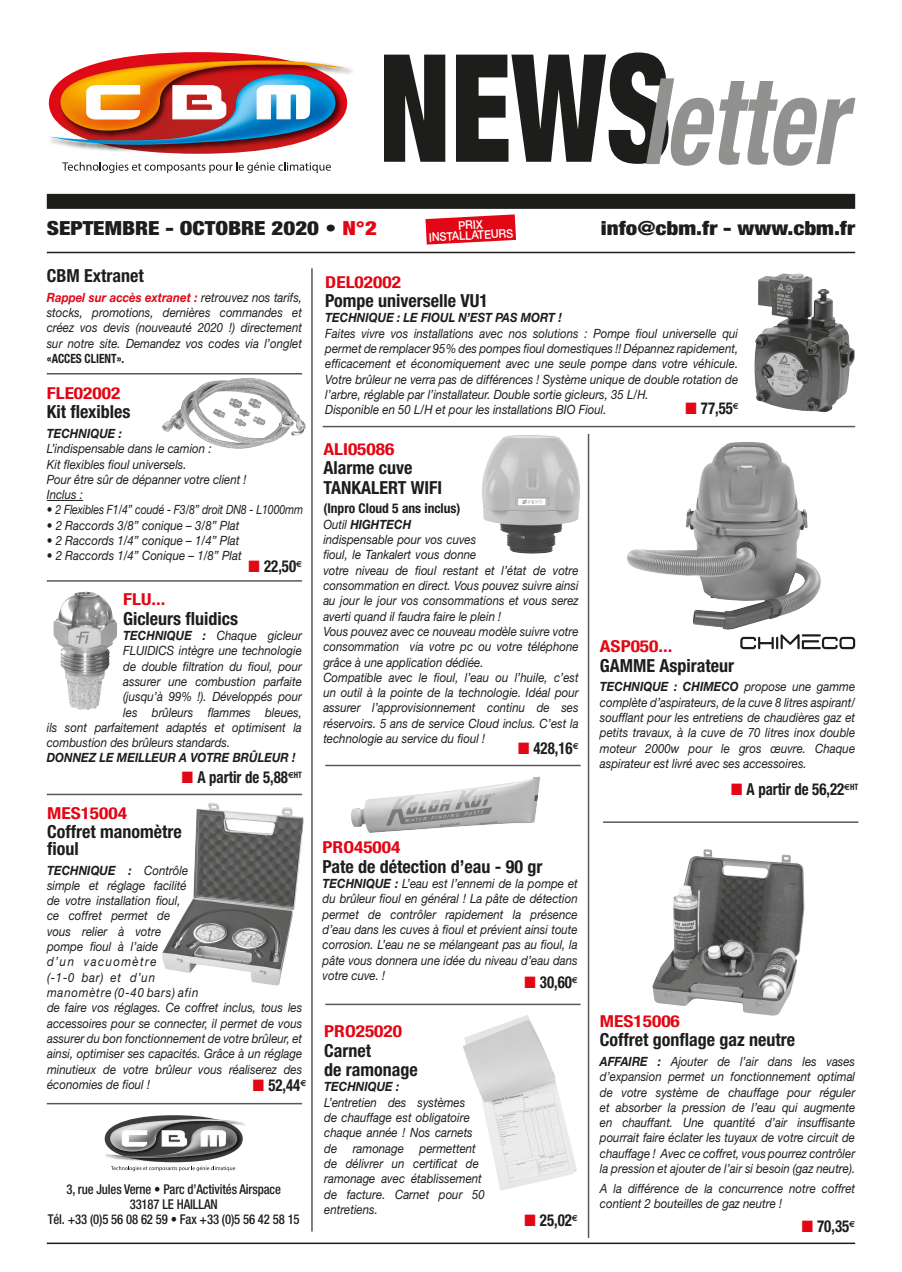
<style>
.page{position:relative;width:902px;height:1272px;background:#fff}
.page>*{position:absolute;margin:0;border:0;box-sizing:border-box;transform-origin:0 0}
.t1{font:italic 700 condensed 120px "Helvetica Neue";color:#919190;scale:.81 1}
.t2{font:900 condensed 19.5px "Helvetica Neue";color:#1d1d1b;scale:1.17 1}
.t3{font:700 condensed 18px/19.5px "Helvetica Neue";color:#1d1d1b}
.t4{font:700 condensed 16.5px "Helvetica Neue";color:#1d1d1b;scale:.9 1}
.t5{font:700 condensed 16.5px "Helvetica Neue";color:#e30614;scale:1.17 1}
.t6{font:500 condensed 13.5px/15px "Helvetica Neue";letter-spacing:-.01em;color:#1d1d1b;text-align:center;scale:.94 1}
.t7{font:700 condensed 13.5px "Helvetica Neue";color:#1d1d1b}
.t8{font:italic 12.75px/15.3px "Helvetica Neue";color:#1d1d1b;scale:.9 1}
.t9{font:italic 700 12.75px "Helvetica Neue";color:#1d1d1b;scale:.9 1}
.t10{font:700 condensed 12.75px "Helvetica Neue";color:#1d1d1b;scale:.9 1}
.t11{font:500 12px/10.5px "Helvetica Neue";color:#fff;text-align:center;scale:.9 1}
.s1{font-weight:900;font-style:normal;font-size:150px;color:#1d1d1b}
.s2{color:#e30614}
.s3{font-weight:700;color:#e30614}
.s4{font-weight:700}
</style>
<div class="page">
<svg style="left:62px;top:162px;width:269px;height:11px"></svg>
<svg style="left:49px;top:52px;width:298px;height:102px"></svg>
<svg style="left:105px;top:1115px;width:138px;height:56px"></svg>
<div style="left:47px;top:194px;width:808px;height:15px;background:#1d1d1b"></div>
<hr style="left:47px;top:252px;width:808px;height:1px;background:#1d1d1b">
<hr style="left:47px;top:1242px;width:808px;height:1px;background:#1d1d1b">
<img style="left:754px;top:273px;width:100px;height:139px">
<hr style="left:311px;top:268px;width:2px;height:963px;background:#575756">
<hr style="left:587px;top:434px;width:2px;height:803px;background:#575756">
<hr style="left:47px;top:500px;width:36px;height:1px;background:#1d1d1b">
<hr style="left:322px;top:426px;width:533px;height:1px;background:#575756">
<hr style="left:47px;top:373px;width:255px;height:1px;background:#575756">
<hr style="left:47px;top:580px;width:255px;height:1px;background:#575756">
<hr style="left:47px;top:793px;width:255px;height:2px;background:#575756">
<hr style="left:325px;top:764px;width:255px;height:2px;background:#575756">
<hr style="left:603px;top:821px;width:255px;height:2px;background:#575756">
<hr style="left:325px;top:1003px;width:255px;height:2px;background:#575756">
<hr style="left:47px;top:1102px;width:255px;height:2px;background:#575756">
<img style="left:161px;top:378px;width:145px;height:71px">
<img style="left:54px;top:592px;width:63px;height:118px">
<img style="left:162px;top:803px;width:142px;height:182px">
<img style="left:482px;top:433px;width:108px;height:125px">
<img style="left:627px;top:442px;width:194px;height:188px">
<img style="left:351px;top:776px;width:189px;height:57px">
<img style="left:463px;top:1015px;width:114px;height:176px">
<img style="left:652px;top:849px;width:152px;height:166px">
<svg style="left:740px;top:634px;width:115px;height:15px"></svg>
<svg style="left:425px;top:214px;width:91px;height:30px;background:#e72f3a"></svg>
<h1 class="t1" style="left:378px;top:49px;width:576px"><span class="s1">NEWS</span>letter</h1>
<p class="t11" style="left:428px;top:221px;width:96px;rotate:-3deg">PRIX<br>INSTALLATEURS</p>
<h2 class="t2" style="left:47px;top:216px;width:283px">SEPTEMBRE - OCTOBRE 2020 • <span class="s2">N°2</span></h2>
<h2 class="t2" style="left:601px;top:216px;width:219px">info@cbm.fr - www.cbm.fr</h2>
<h3 class="t3" style="left:47px;top:266px;width:98px">CBM Extranet</h3>
<p class="t8" style="left:47px;top:289px;width:285px;text-align:justify"><span class="s3">Rappel sur accès extranet :</span> retrouvez nos tarifs, stocks, promotions, dernières commandes et créez vos devis (nouveauté 2020 !) directement sur notre site. Demandez vos codes via l’onglet</p>
<p class="t10" style="left:47px;top:351px;width:88px">«ACCES CLIENT».</p>
<p class="t5" style="left:47px;top:383px;width:64px">FLE02002</p>
<h3 class="t3" style="left:47px;top:402px;width:85px">Kit flexibles</h3>
<p class="t9" style="left:47px;top:425px;width:85px">TECHNIQUE :</p>
<p class="t8" style="left:47px;top:441px;width:223px">L’indispensable dans le camion :<br>Kit flexibles fioul universels.<br>Pour être sûr de dépanner votre client !<br>Inclus :</p>
<p class="t8" style="left:47px;top:502px;width:286px">• 2 Flexibles F1/4” coudé - F3/8” droit DN8 - L1000mm</p>
<p class="t8" style="left:47px;top:517px;width:215px">• 2 Raccords 3/8” conique – 3/8” Plat</p>
<p class="t8" style="left:47px;top:532px;width:215px">• 2 Raccords 1/4” conique – 1/4” Plat</p>
<p class="t8" style="left:47px;top:548px;width:218px">• 2 Raccords 1/4” Conique – 1/8” Plat</p>
<p class="t5" style="left:123px;top:589px;width:38px">FLU...</p>
<h3 class="t3" style="left:123px;top:608px;width:116px">Gicleurs fluidics</h3>
<p class="t8" style="left:123px;top:627px;width:200px"><span class="s4">TECHNIQUE :</span> Chaque gicleur</p>
<p class="t8" style="left:123px;top:643px;width:200px">FLUIDICS intègre une technologie</p>
<p class="t8" style="left:123px;top:658px;width:200px">de double filtration du fioul, pour</p>
<p class="t8" style="left:123px;top:673px;width:200px">assurer une combustion parfaite</p>
<p class="t8" style="left:123px;top:689px;width:200px">(jusqu’à 99% !). Développés pour</p>
<p class="t8" style="left:123px;top:704px;width:200px">les brûleurs flammes bleues,</p>
<p class="t8" style="left:47px;top:719px;width:285px">ils sont parfaitement adaptés et optimisent la</p>
<p class="t8" style="left:47px;top:734px;width:205px">combustion des brûleurs standards.</p>
<p class="t9" style="left:47px;top:750px;width:278px">DONNEZ LE MEILLEUR A VOTRE BRÛLEUR !</p>
<p class="t4" style="left:248px;top:556px;width:61px"><span class="s2">■</span> 22,50<sup>E</sup></p>
<p class="t4" style="left:182px;top:766px;width:135px"><span class="s2">■</span> A partir de 5,88<sup>E</sup><sup>HT</sup></p>
<p class="t5" style="left:47px;top:803px;width:70px">MES15004</p>
<h3 class="t3" style="left:47px;top:823px;width:136px;line-height:16.5px">Coffret manomètre fioul</h3>
<p class="t8" style="left:47px;top:862px;width:285px"><span class="s4">TECHNIQUE :</span> Contrôle<br>simple et réglage facilité<br>de votre installation fioul,<br>ce coffret permet de<br>vous relier à votre<br>pompe fioul à l’aide<br>d’un vacuomètre<br>(-1-0 bar) et d’un<br>manomètre (0-40 bars) afin<br>de faire vos réglages. Ce coffret inclus, tous les accessoires pour se connecter, il permet de vous assurer du bon fonctionnement de votre brûleur, et ainsi, optimiser ses capacités. Grâce à un réglage minutieux de votre brûleur vous réaliserez des économies de fioul !</p>
<p class="t4" style="left:253px;top:1075px;width:61px"><span class="s2">■</span> 52,44<sup>E</sup></p>
<p class="t6" style="left:48px;top:1181px;width:269px">3, rue Jules Verne • Parc d’Activités Airspace<br>33187 LE HAILLAN<br>Tél. +33 (0)5 56 08 62 59 • Fax +33 (0)5 56 42 58 15</p>
<p class="t5" style="left:325px;top:272px;width:66px">DEL02002</p>
<h3 class="t3" style="left:325px;top:291px;width:164px">Pompe universelle VU1</h3>
<p class="t9" style="left:325px;top:310px;width:264px">TECHNIQUE : LE FIOUL N’EST PAS MORT !</p>
<p class="t8" style="left:325px;top:325px;width:460px">Faites vivre vos installations avec nos solutions : Pompe fioul universelle qui permet de remplacer 95% des pompes fioul domestiques !! Dépannez rapidement, efficacement et économiquement avec une seule pompe dans votre véhicule.<br>Votre brûleur ne verra pas de différences ! Système unique de double rotation de l’arbre, réglable par l’installateur. Double sortie gicleurs, 35 L/H.<br>Disponible en 50 L/H et pour les installations BIO Fioul.</p>
<p class="t4" style="left:685px;top:397px;width:61px"><span class="s2">■</span> 77,55<sup>E</sup></p>
<p class="t5" style="left:323px;top:439px;width:62px">ALI05086</p>
<h3 class="t3" style="left:323px;top:458px;width:120px">Alarme cuve<br>TANKALERT WIFI</h3>
<p class="t7" style="left:323px;top:500px;width:139px">(Inpro Cloud 5 ans inclus)</p>
<p class="t8" style="left:323px;top:516px;width:285px">Outil <span class="s4">HIGHTECH<br></span>indispensable pour vos cuves<br>fioul, le Tankalert vous donne<br>votre niveau de fioul restant et l’état de votre consommation en direct. Vous pouvez suivre ainsi au jour le jour vos consommations et vous serez averti quand il faudra faire le plein !<br>Vous pouvez avec ce nouveau modèle suivre votre consommation via votre pc ou votre téléphone grâce à une application dédiée.<br>Compatible avec le fioul, l’eau ou l’huile, c’est un outil à la pointe de la technologie. Idéal pour assurer l’approvisionnement continu de ses réservoirs. 5 ans de service Cloud inclus. C’est la technologie au service du fioul !</p>
<p class="t4" style="left:518px;top:738px;width:69px"><span class="s2">■</span> 428,16<sup>E</sup></p>
<p class="t5" style="left:322px;top:837px;width:68px">PRO45004</p>
<h3 class="t3" style="left:322px;top:856px;width:221px">Pate de détection d’eau - 90 gr</h3>
<p class="t8" style="left:322px;top:875px;width:285px;text-align:justify"><span class="s4">TECHNIQUE :</span> L’eau est l’ennemi de la pompe et du brûleur fioul en général ! La pâte de détection permet de contrôler rapidement la présence d’eau dans les cuves à fioul et prévient ainsi toute corrosion. L’eau ne se mélangeant pas au fioul, la pâte vous donnera une idée du niveau d’eau dans votre cuve. !</p>
<p class="t4" style="left:524px;top:971px;width:61px"><span class="s2">■</span> 30,60<sup>E</sup></p>
<p class="t5" style="left:600px;top:636px;width:63px">ASP050...</p>
<h3 class="t3" style="left:600px;top:655px;width:136px">GAMME Aspirateur</h3>
<p class="t8" style="left:600px;top:679px;width:285px;text-align:justify"><span class="s4">TECHNIQUE : CHIMECO</span> propose une gamme complète d’aspirateurs, de la cuve 8 litres aspirant/ soufflant pour les entretiens de chaudières gaz et petits travaux, à la cuve de 70 litres inox double moteur 2000w pour le gros œuvre. Chaque aspirateur est livré avec ses accessoires.</p>
<p class="t4" style="left:731px;top:778px;width:143px"><span class="s2">■</span> A partir de 56,22<sup>E</sup><sup>HT</sup></p>
<p class="t5" style="left:324px;top:1021px;width:68px">PRO25020</p>
<h3 class="t3" style="left:324px;top:1040px;width:95px">Carnet<br>de ramonage</h3>
<p class="t9" style="left:324px;top:1078px;width:85px">TECHNIQUE :</p>
<p class="t8" style="left:324px;top:1094px;width:180px">L’entretien des systèmes<br>de chauffage est obligatoire chaque année ! Nos carnets de ramonage permettent de délivrer un certificat de ramonage avec établissement de facture. Carnet pour 50 entretiens.</p>
<p class="t5" style="left:600px;top:1010px;width:70px">MES15006</p>
<h3 class="t3" style="left:600px;top:1029px;width:197px">Coffret gonflage gaz neutre</h3>
<p class="t8" style="left:600px;top:1053px;width:285px;text-align:justify"><span class="s4">AFFAIRE :</span> Ajouter de l’air dans les vases d’expansion permet un fonctionnement optimal de votre système de chauffage pour réguler et absorber la pression de l’eau qui augmente en chauffant. Une quantité d’air insuffisante pourrait faire éclater les tuyaux de votre circuit de chauffage ! Avec ce coffret, vous pourrez contrôler la pression et ajouter de l’air si besoin (gaz neutre).</p>
<p class="t8" style="left:600px;top:1180px;width:285px">A la différence de la concurrence notre coffret contient 2 bouteilles de gaz neutre !</p>
<p class="t4" style="left:524px;top:1210px;width:61px"><span class="s2">■</span> 25,02<sup>E</sup></p>
<p class="t4" style="left:801px;top:1215px;width:61px"><span class="s2">■</span> 70,35<sup>E</sup></p>
</div>
